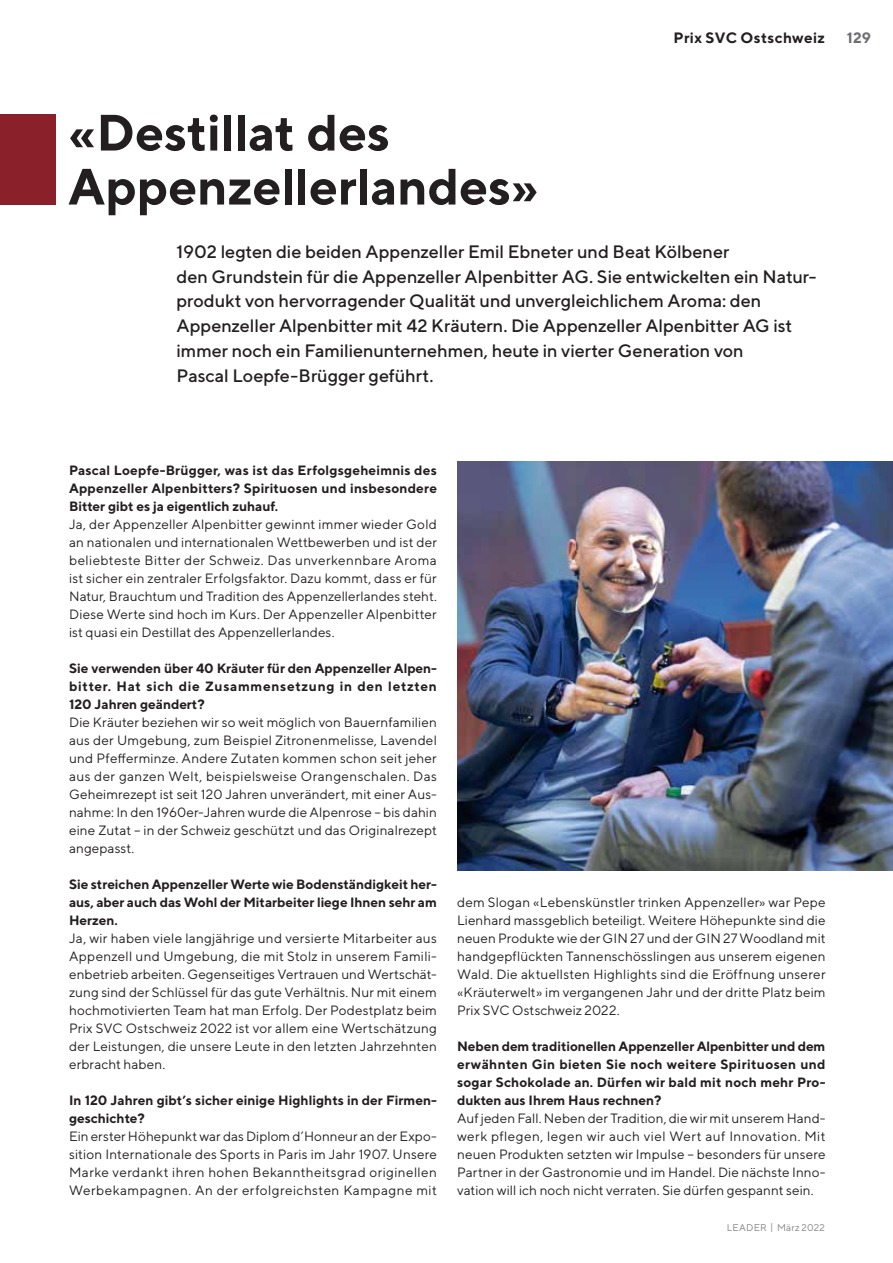
<style>
.page{position:relative;width:893px;height:1263px;background:#fff}
.page>*{position:absolute;margin:0;border:0;box-sizing:border-box;transform-origin:0 0}
.t1{font:700 51px/54px "TT Norms";letter-spacing:-.005em;color:#231f20}
.t2{font:500 18px/24.8px "TT Norms";letter-spacing:-.005em;color:#231f20}
.t3{font:700 15px "TT Norms";letter-spacing:.025em;color:#231f20}
.t4{font:700 15px "TT Norms";color:#6d6e71}
.t5{font:13.5px/18px "TT Norms";letter-spacing:.005em;color:#231f20;text-align:justify}
.t6{font:700 13.5px/18px "TT Norms";letter-spacing:-.005em;color:#231f20;text-align:justify}
.t7{font:9.75px "TT Norms";letter-spacing:.025em;color:#808285}
</style>
<div class="page">
<div style="left:0;top:115px;width:56px;height:90px;background:#8a212a"></div>
<img style="left:457px;top:461px;width:436px;height:410px">
<p class="t3" style="left:673px;top:28px;width:153px">Prix SVC Ostschweiz</p>
<p class="t4" style="left:847px;top:28px;width:26px">129</p>
<h1 class="t1" style="left:68px;top:104px;width:472px">«Destillat des<br>Appenzellerlandes»</h1>
<p class="t2" style="left:176px;top:239px;width:640px">1902 legten die beiden Appenzeller Emil Ebneter und Beat Kölbener<br>den Grundstein für die Appenzeller Alpenbitter AG. Sie entwickelten ein Natur&shy;produkt von hervorragender Qualität und unvergleichlichem Aroma: den Appenzeller Alpenbitter mit 42 Kräutern. Die Appenzeller Alpenbitter AG ist immer noch ein Familienunternehmen, heute in vierter Generation von<br>Pascal Loepfe-Brügger geführt.</p>
<p class="t6" style="left:69px;top:460px;width:369px">Pascal Loepfe-Brügger, was ist das Erfolgsgeheimnis des Appenzeller Alpenbitters? Spirituosen und insbesondere Bitter gibt es ja eigentlich zuhauf.</p>
<p class="t5" style="left:69px;top:514px;width:369px">Ja, der Appenzeller Alpenbitter gewinnt immer wieder Gold an nationalen und internationalen Wettbewerben und ist der beliebteste Bitter der Schweiz. Das unverkennbare Aroma ist sicher ein zentraler Erfolgsfaktor. Dazu kommt, dass er für Natur, Brauchtum und Tradition des Appenzellerlandes steht.<br>Diese Werte sind hoch im Kurs. Der Appenzeller Alpenbitter ist quasi ein Destillat des Appenzellerlandes.</p>
<p class="t6" style="left:69px;top:658px;width:369px">Sie verwenden über 40 Kräuter für den Appenzeller Alpen&shy;bitter. Hat sich die Zusammensetzung in den letzten 120 Jahren geändert?</p>
<p class="t5" style="left:69px;top:712px;width:369px">Die Kräuter beziehen wir so weit möglich von Bauernfamilien aus der Umgebung, zum Beispiel Zitronenmelisse, Lavendel und Pfefferminze. Andere Zutaten kommen schon seit jeher aus der ganzen Welt, beispielsweise Orangenschalen. Das Geheimrezept ist seit 120 Jahren unverändert, mit einer Aus&shy;nahme: In den 1960er-Jahren wurde die Alpenrose – bis dahin eine Zutat – in der Schweiz geschützt und das Originalrezept angepasst.</p>
<p class="t6" style="left:69px;top:874px;width:369px">Sie streichen Appenzeller Werte wie Bodenständigkeit her&shy;aus, aber auch das Wohl der Mitarbeiter liege Ihnen sehr am Herzen.</p>
<p class="t5" style="left:69px;top:928px;width:369px">Ja, wir haben viele langjährige und versierte Mitarbeiter aus Appenzell und Umgebung, die mit Stolz in unserem Famili&shy;enbetrieb arbeiten. Gegenseitiges Vertrauen und Wertschät&shy;zung sind der Schlüssel für das gute Verhältnis. Nur mit einem hochmotivierten Team hat man Erfolg. Der Podestplatz beim Prix SVC Ostschweiz 2022 ist vor allem eine Wertschätzung der Leistungen, die unsere Leute in den letzten Jahrzehnten erbracht haben.</p>
<p class="t6" style="left:69px;top:1090px;width:369px">In 120 Jahren gibt’s sicher einige Highlights in der Firmen&shy;geschichte?</p>
<p class="t5" style="left:69px;top:1126px;width:369px">Ein erster Höhepunkt war das Diplom d’Honneur an der Expo&shy;sition Internationale des Sports in Paris im Jahr 1907. Unsere Marke verdankt ihren hohen Bekanntheitsgrad originellen Werbekampagnen. An der erfolgreichsten Kampagne mit</p>
<p class="t5" style="left:457px;top:892px;width:370px">dem Slogan «Lebenskünstler trinken Appenzeller» war Pepe Lienhard massgeblich beteiligt. Weitere Höhepunkte sind die neuen Produkte wie der GIN 27 und der GIN 27 Woodland mit handgepflückten Tannenschösslingen aus unserem eigenen Wald. Die aktuellsten Highlights sind die Eröffnung unserer «Kräuterwelt» im vergangenen Jahr und der dritte Platz beim Prix SVC Ostschweiz 2022.</p>
<p class="t6" style="left:457px;top:1036px;width:370px">Neben dem traditionellen Appenzeller Alpenbitter und dem erwähnten Gin bieten Sie noch weitere Spirituosen und sogar Schokolade an. Dürfen wir bald mit noch mehr Pro&shy;dukten aus Ihrem Haus rechnen?</p>
<p class="t5" style="left:457px;top:1108px;width:370px">Auf jeden Fall. Neben der Tradition, die wir mit unserem Hand&shy;werk pflegen, legen wir auch viel Wert auf Innovation. Mit neuen Produkten setzten wir Impulse – besonders für unsere Partner in der Gastronomie und im Handel. Die nächste Inno&shy;vation will ich noch nicht verraten. Sie dürfen gespannt sein.</p>
<p class="t7" style="left:727px;top:1221px;width:100px">LEADER | März 2022</p>
</div>
